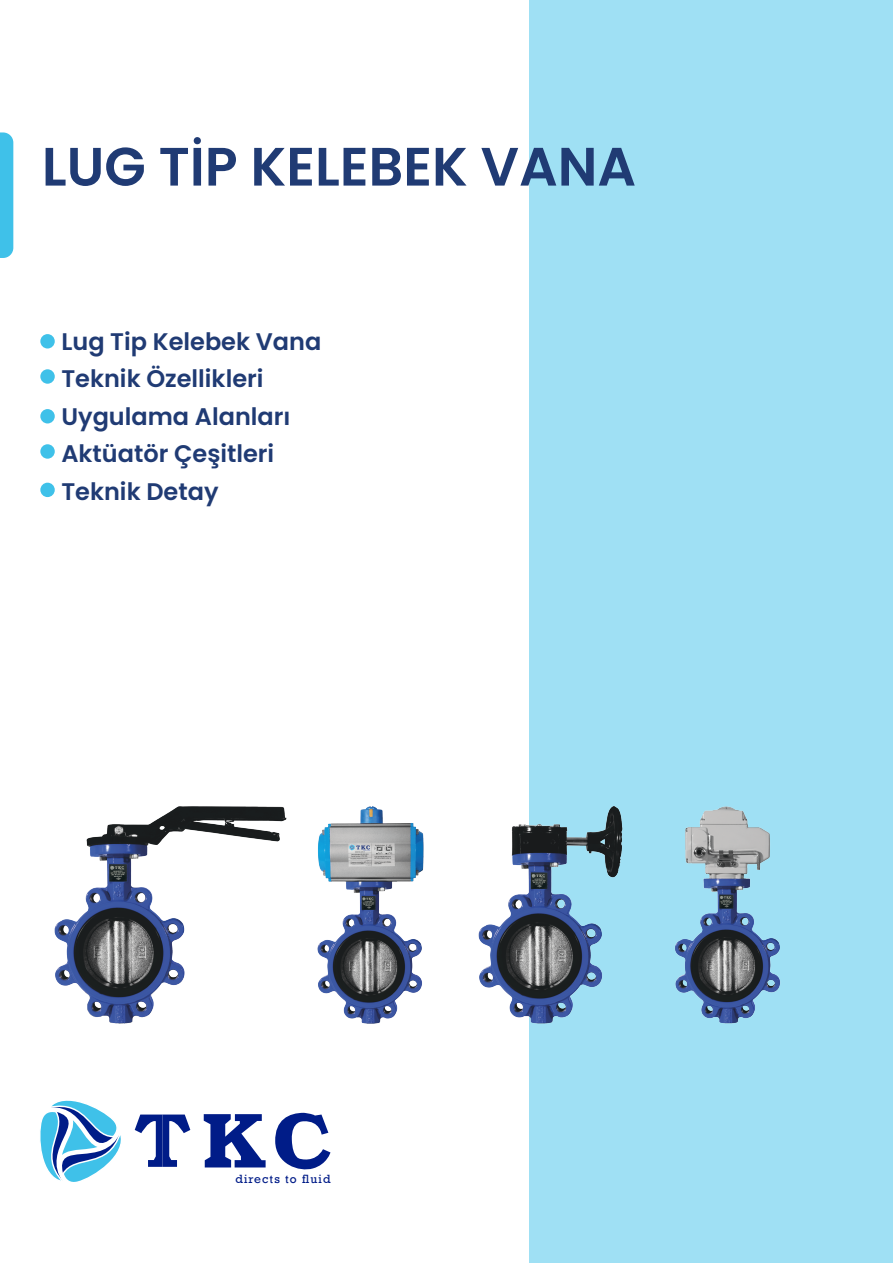
<style>
.page{position:relative;width:893px;height:1263px;background:#fff}
.page>*{position:absolute;margin:0;border:0;box-sizing:border-box;transform-origin:0 0}
.t1{font:600 54px "Poppins";color:#203b74}
.t2{font:600 24px/37.5px "Poppins";color:#203b74}
.t3{font:11.25px "Rockwell";letter-spacing:.1em;color:#001c88}
</style>
<div class="page">
<div style="left:529px;top:0;width:364px;height:1263px;background:#9fe0f4"></div>
<div style="left:0;top:132px;width:13px;height:126px;background:#3fc1e9"></div>
<svg style="left:40px;top:1100px;width:81px;height:82px"></svg>
<svg style="left:135px;top:1114px;width:55px;height:53px"></svg>
<svg style="left:204px;top:1114px;width:62px;height:53px"></svg>
<svg style="left:275px;top:1113px;width:55px;height:57px"></svg>
<div style="left:40px;top:334px;width:15px;height:14px;background:#3fc1e9;border-radius:50%"></div>
<div style="left:40px;top:369px;width:15px;height:15px;background:#3fc1e9;border-radius:50%"></div>
<div style="left:40px;top:409px;width:15px;height:14px;background:#3fc1e9;border-radius:50%"></div>
<div style="left:40px;top:444px;width:15px;height:15px;background:#3fc1e9;border-radius:50%"></div>
<div style="left:40px;top:483px;width:15px;height:14px;background:#3fc1e9;border-radius:50%"></div>
<img style="left:54px;top:806px;width:178px;height:218px">
<img style="left:509px;top:824px;width:80px;height:200px">
<img style="left:232px;top:806px;width:277px;height:218px">
<img style="left:589px;top:806px;width:191px;height:218px">
<h1 class="t1" style="left:42px;top:135px;width:596px">LUG TİP KELEBEK VANA</h1>
<p class="t2" style="left:61px;top:322px;width:261px">Lug Tip Kelebek Vana<br>Teknik Özellikleri<br>Uygulama Alanları<br>Aktüatör Çeşitleri<br>Teknik Detay</p>
<p class="t3" style="left:235px;top:1172px;width:97px">directs to fluid</p>
</div>
